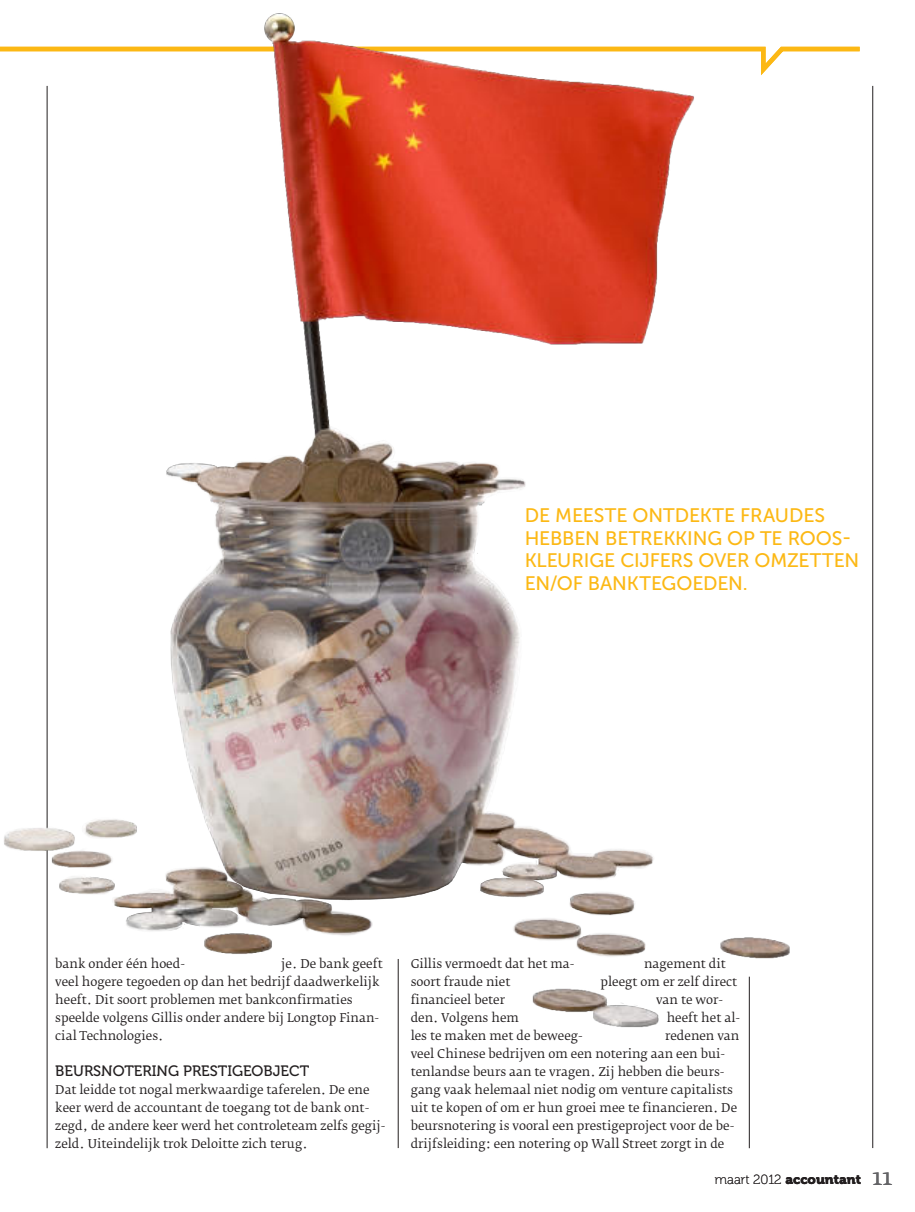
<style>
.page{position:relative;width:915px;height:1212px;background:#fff}
.page>*{position:absolute;margin:0;border:0;box-sizing:border-box;transform-origin:0 0}
.t1{font:19.5px/22.5px "Museo Sans 500";letter-spacing:-.005em;color:#fcb814}
.t2{font:15px "Museo 500";color:#231f20}
.t3{font:13.2px "Museo 900";color:#231f20}
.t4{font:12px/18px "Fedra Serif B Std";color:#231f20}
.s1{font-family:"Museo 100"}
.s2{font-family:"Fedra Serif B Std";font-size:22.5px;color:#636366}
</style>
<div class="page">
<hr style="left:47px;top:86px;width:1px;height:1062px;background:#231f20">
<hr style="left:398px;top:959px;width:1px;height:189px;background:#231f20">
<hr style="left:748px;top:977px;width:1px;height:171px;background:#231f20">
<hr style="left:872px;top:86px;width:1px;height:1062px;background:#231f20">
<img style="left:0;top:13px;width:874px;height:1059px">
<h1 class="t1" style="left:524px;top:504px;width:336px">DE MEESTE ONTDEKTE FRAUDES<br>HEBBEN BETREKKING OP TE ROOS-<br>KLEURIGE CIJFERS OVER OMZETTEN<br>EN/OF BANKTEGOEDEN.</h1>
<p class="t4" style="left:55px;top:955px;width:329px;text-indent:226px">je. De bank geeft veel hogere tegoeden op dan het bedrijf daadwerkelijk heeft. Dit soort problemen met bankconfirmaties speelde volgens Gillis onder andere bij Longtop Finan&shy;cial Technologies.</p>
<p class="t2" style="left:55px;top:1063px;width:255px">BEURSNOTERING PRESTIGEOBJECT</p>
<p class="t4" style="left:55px;top:1081px;width:331px">Dat leidde tot nogal merkwaardige taferelen. De ene keer werd de accountant de toegang tot de bank ont&shy;zegd, de andere keer werd het controleteam zelfs gegij&shy;zeld. Uiteindelijk trok Deloitte zich terug.</p>
<p class="t4" style="left:55px;top:955px;width:131px">bank onder één hoed-</p>
<p class="t4" style="left:410px;top:955px;width:165px">Gillis vermoedt dat het ma-</p>
<p class="t4" style="left:644px;top:955px;width:83px">nagement dit</p>
<p class="t4" style="left:410px;top:973px;width:101px">soort fraude niet</p>
<p class="t4" style="left:600px;top:973px;width:138px">pleegt om er zelf direct</p>
<p class="t4" style="left:410px;top:991px;width:96px">financieel beter</p>
<p class="t4" style="left:656px;top:991px;width:68px">van te wor-</p>
<p class="t4" style="left:410px;top:1009px;width:110px">den. Volgens hem</p>
<p class="t4" style="left:666px;top:1009px;width:75px">heeft het al-</p>
<p class="t4" style="left:410px;top:1027px;width:174px">les te maken met de beweeg-</p>
<p class="t4" style="left:410px;top:1027px;width:330px;text-indent:254px">redenen van veel Chinese bedrijven om een notering aan een bui&shy;tenlandse beurs aan te vragen. Zij hebben die beurs&shy;gang vaak helemaal niet nodig om venture capitalists uit te kopen of om er hun groei mee te financieren. De beursnotering is vooral een prestigeproject voor de be&shy;drijfsleiding: een notering op Wall Street zorgt in de</p>
<p class="t3" style="left:714px;top:1172px;width:179px"><span class="s1">maart 2012</span> accountant <span class="s2">11</span></p>
</div>
